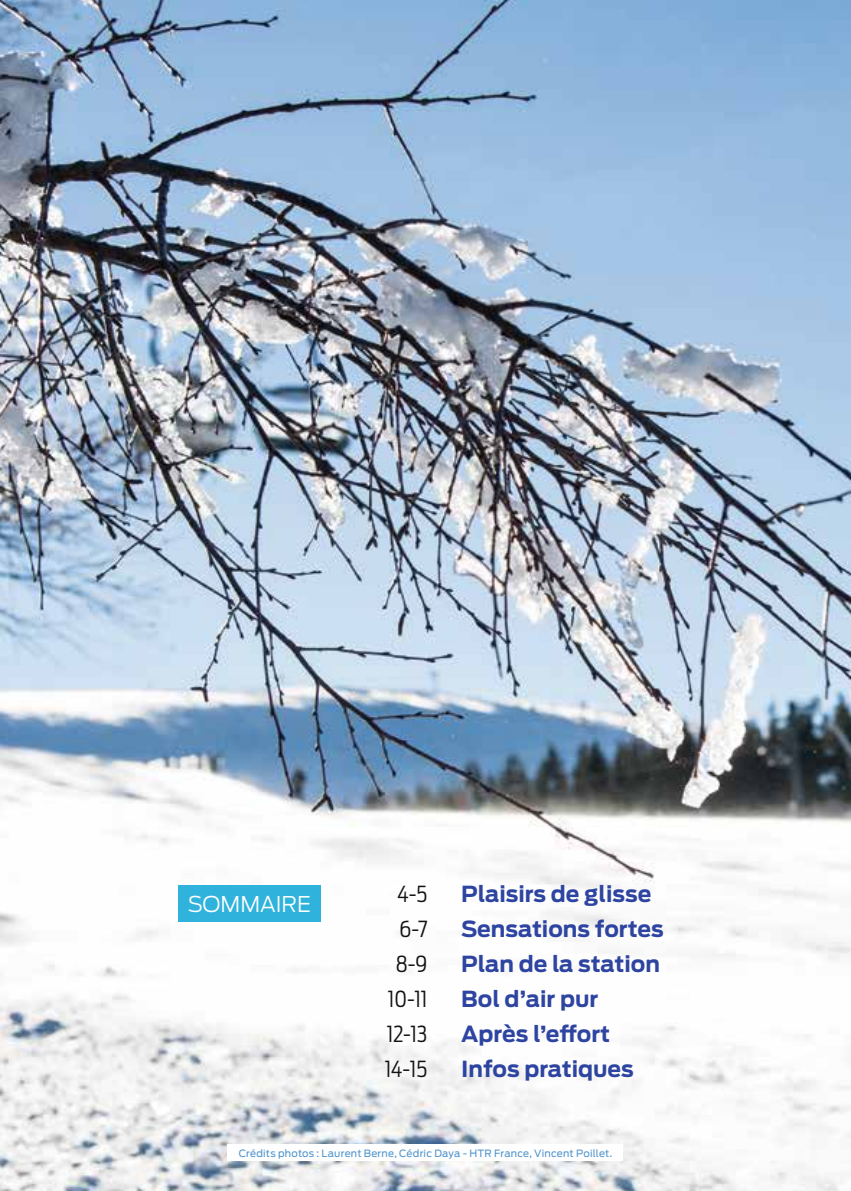
<style>
.page{position:relative;width:851px;height:1191px;background:#fff}
.page>*{position:absolute;margin:0;border:0;box-sizing:border-box;transform-origin:0 0}
.t1{font:700 22px "Antenna";color:#2e44a1}
.t2{font:300 22px "Antenna Cond";color:#111212}
.t3{font:300 21.6px "Antenna";color:#fff}
.t4{font:10px "Antenna";letter-spacing:.02em;color:#4e93cb}
</style>
<div class="page">
<img style="left:0;top:0;width:850px;height:1191px">
<div style="left:228px;top:1144px;width:395px;height:17px;background:#fff"></div>
<div style="left:178px;top:884px;width:142px;height:37px;background:#2fb3dc"></div>
<p class="t3" style="left:188px;top:891px;width:125px">SOMMAIRE</p>
<p class="t2" style="left:397px;top:881px;width:32px">4-5</p>
<p class="t1" style="left:461px;top:881px;width:191px">Plaisirs de glisse</p>
<p class="t2" style="left:399px;top:916px;width:29px">6-7</p>
<p class="t1" style="left:461px;top:916px;width:204px">Sensations fortes</p>
<p class="t2" style="left:396px;top:951px;width:33px">8-9</p>
<p class="t1" style="left:461px;top:951px;width:200px">Plan de la station</p>
<p class="t2" style="left:388px;top:986px;width:41px">10-11</p>
<p class="t1" style="left:461px;top:986px;width:139px">Bol d’air pur</p>
<p class="t2" style="left:386px;top:1021px;width:42px">12-13</p>
<p class="t1" style="left:461px;top:1021px;width:150px">Après l’effort</p>
<p class="t2" style="left:384px;top:1056px;width:44px">14-15</p>
<p class="t1" style="left:461px;top:1056px;width:174px">I nfos pratiques</p>
<p class="t4" style="left:239px;top:1147px;width:375px">Crédits photos : Laurent Berne, Cédric Daya - HTR France, Vincent Poillet.</p>
</div>
